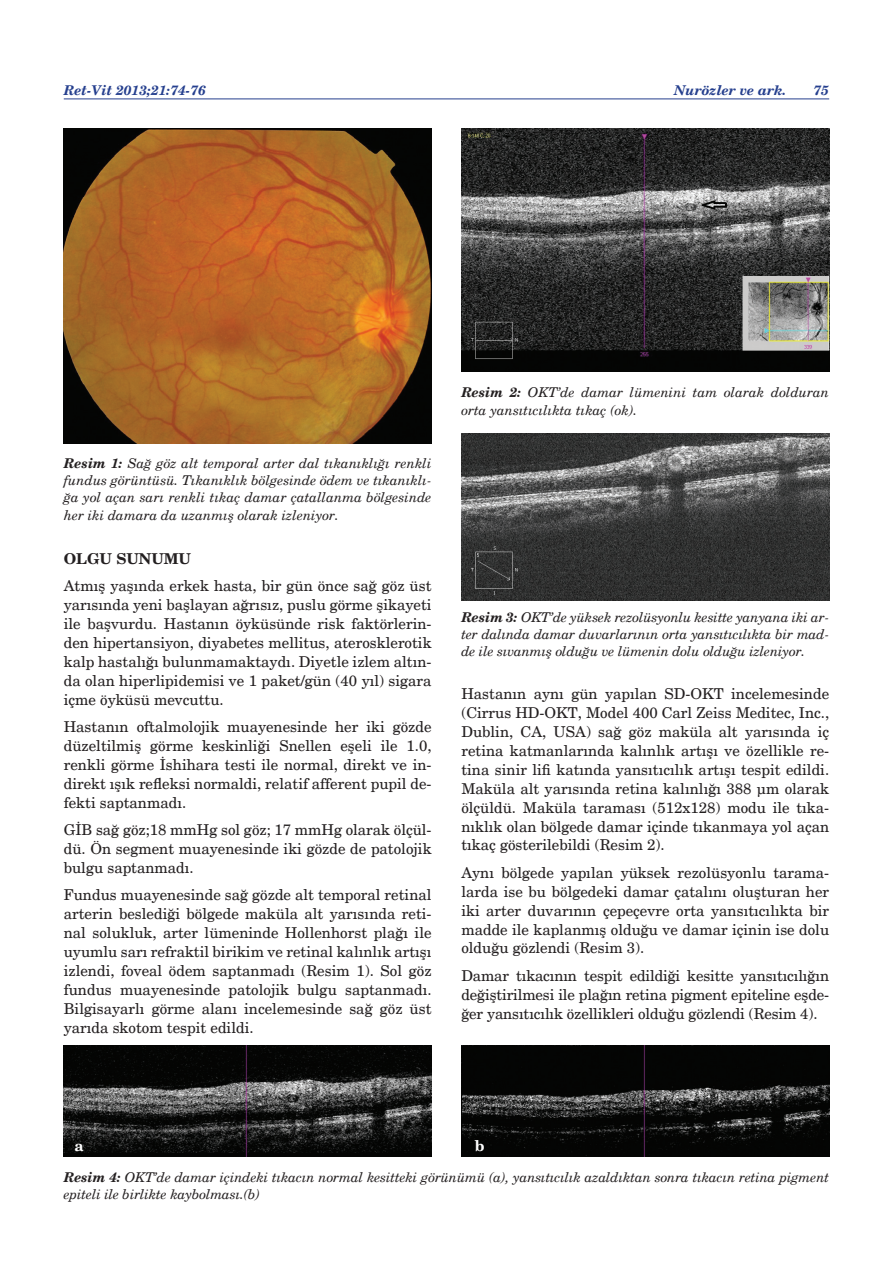
<style>
.page{position:relative;width:893px;height:1263px;background:#fff}
.page>*{position:absolute;margin:0;border:0;box-sizing:border-box;transform-origin:0 0}
.t1{font:15px/18.9px "New Century Schlbk";color:#231f20;text-align:justify}
.t2{font:700 15px "New Century Schlbk";color:#231f20}
.dipnotlar{font:700 15px "New Century Schlbk";color:#fff}
.t3{font:italic 13.5px/17.2px "New Century Schlbk";letter-spacing:-.01em;color:#231f20;text-align:justify}
.t4{font:italic 700 13.5px "New Century Schlbk";color:#253f8e}
.s1{font-weight:700}
</style>
<div class="page">
<hr style="left:64px;top:99px;width:765px;height:1px;background:#253f8e">
<img style="left:64px;top:129px;width:368px;height:314px">
<img style="left:461px;top:129px;width:368px;height:242px">
<img style="left:64px;top:1045px;width:368px;height:111px">
<img style="left:461px;top:1045px;width:368px;height:111px">
<img style="left:461px;top:434px;width:368px;height:167px">
<p class="t4" style="left:64px;top:82px;width:144px">Ret-Vit 2013;21:74-76</p>
<p class="t4" style="left:674px;top:82px;width:114px">Nurözler ve ark.</p>
<p class="t4" style="left:813px;top:82px;width:17px">75</p>
<p class="t3" style="left:64px;top:455px;width:369px"><span class="s1">Resim 1:</span> Sağ göz alt temporal arter dal tıkanıklığı renkli fundus görüntüsü. Tıkanıklık bölgesinde ödem ve tıkanıklı&shy;ğa yol açan sarı renkli tıkaç damar çatallanma bölgesinde her iki damara da uzanmış olarak izleniyor.</p>
<p class="t2" style="left:64px;top:549px;width:129px">OLGU SUNUMU</p>
<p class="t1" style="left:64px;top:577px;width:369px">Atmış yaşında erkek hasta, bir gün önce sağ göz üst yarısında yeni başlayan ağrısız, puslu görme şikayeti ile başvurdu. Hastanın öyküsünde risk faktörlerin&shy;den hipertansiyon, diyabetes mellitus, aterosklerotik kalp hastalığı bulunmamaktaydı. Diyetle izlem altın&shy;da olan hiperlipidemisi ve 1 paket/gün (40 yıl) sigara içme öyküsü mevcuttu.</p>
<p class="t1" style="left:64px;top:717px;width:369px">Hastanın oftalmolojik muayenesinde her iki gözde düzeltilmiş görme keskinliği Snellen eşeli ile 1.0, renkli görme İshihara testi ile normal, direkt ve in&shy;direkt ışık refleksi normaldi, relatif afferent pupil de&shy;fekti saptanmadı.</p>
<p class="t1" style="left:64px;top:820px;width:369px">GİB sağ göz;18 mmHg sol göz; 17 mmHg olarak ölçül&shy;dü. Ön segment muayenesinde iki gözde de patolojik bulgu saptanmadı.</p>
<p class="t1" style="left:64px;top:886px;width:369px">Fundus muayenesinde sağ gözde alt temporal retinal arterin beslediği bölgede maküla alt yarısında reti&shy;nal solukluk, arter lümeninde Hollenhorst plağı ile uyumlu sarı refraktil birikim ve retinal kalınlık artışı izlendi, foveal ödem saptanmadı (Resim 1). Sol göz fundus muayenesinde patolojik bulgu saptanmadı.<br>Bilgisayarlı görme alanı incelemesinde sağ göz üst yarıda skotom tespit edildi.</p>
<p class="t3" style="left:461px;top:384px;width:369px"><span class="s1">Resim 2:</span> OKT’de damar lümenini tam olarak dolduran orta yansıtıcılıkta tıkaç (ok).</p>
<p class="t3" style="left:461px;top:608px;width:369px"><span class="s1">Resim 3:</span> OKT’de yüksek rezolüsyonlu kesitte yanyana iki ar&shy;ter dalında damar duvarlarının orta yansıtıcılıkta bir mad&shy;de ile sıvanmış olduğu ve lümenin dolu olduğu izleniyor.</p>
<p class="t1" style="left:461px;top:685px;width:369px">Hastanın aynı gün yapılan SD-OKT incelemesinde (Cirrus HD-OKT, Model 400 Carl Zeiss Meditec, Inc., Dublin, CA, USA) sağ göz maküla alt yarısında iç retina katmanlarında kalınlık artışı ve özellikle re&shy;tina sinir lifi katında yansıtıcılık artışı tespit edildi.<br>Maküla alt yarısında retina kalınlığı 388 μm olarak ölçüldü. Maküla taraması (512x128) modu ile tıka&shy;nıklık olan bölgede damar içinde tıkanmaya yol açan tıkaç gösterilebildi (Resim 2).</p>
<p class="t1" style="left:461px;top:863px;width:369px">Aynı bölgede yapılan yüksek rezolüsyonlu tarama&shy;larda ise bu bölgedeki damar çatalını oluşturan her iki arter duvarının çepeçevre orta yansıtıcılıkta bir madde ile kaplanmış olduğu ve damar içinin ise dolu olduğu gözlendi (Resim 3).</p>
<p class="t1" style="left:461px;top:966px;width:369px">Damar tıkacının tespit edildiği kesitte yansıtıcılığın değiştirilmesi ile plağın retina pigment epiteline eşde&shy;ğer yansıtıcılık özellikleri olduğu gözlendi (Resim 4).</p>
<p class="dipnotlar" style="left:74px;top:1136px;width:11px">a</p>
<p class="dipnotlar" style="left:475px;top:1136px;width:11px">b</p>
<p class="t3" style="left:64px;top:1168px;width:767px"><span class="s1">Resim 4:</span> OKT’de damar içindeki tıkacın normal kesitteki görünümü (a), yansıtıcılık azaldıktan sonra tıkacın retina pigment epiteli ile birlikte kaybolması.(b)</p>
</div>
